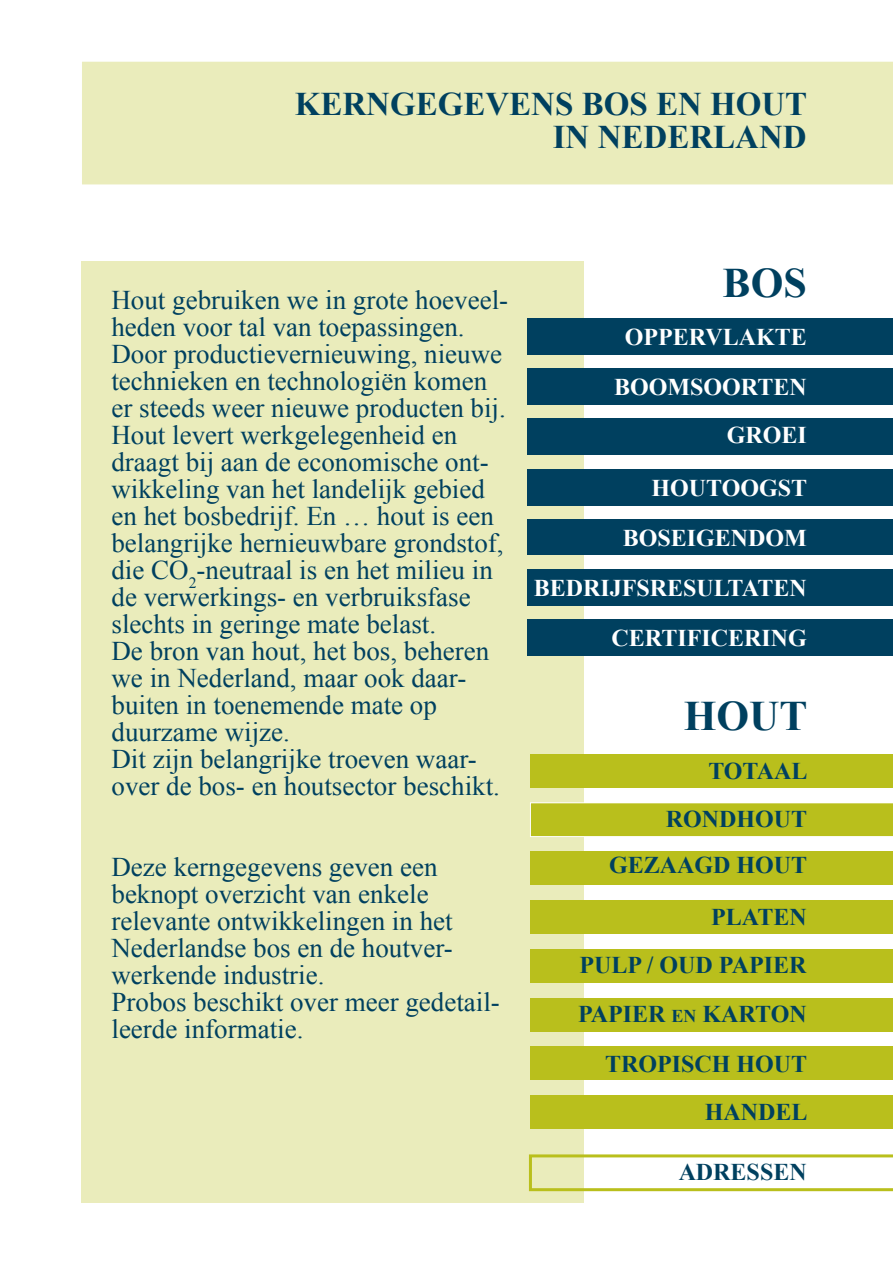
<style>
.page{position:relative;width:893px;height:1263px;background:#fff}
.page>*{position:absolute;margin:0;border:0;box-sizing:border-box;transform-origin:0 0}
.t1{font:700 42px "Times New Roman";color:#00405f}
.t2{font:700 33px/33px "Times New Roman";color:#00405f;text-align:right}
.t3{font:27px/27px "Times New Roman";color:#00405f}
.t4{font:700 24px/47.1px "Times New Roman";color:#00405f;text-align:right}
.t5{font:700 24px "Times New Roman";color:#fff}
.s1{font-size:18px}
</style>
<div class="page">
<div style="left:82px;top:261px;width:502px;height:942px;background:#eaecbb"></div>
<div style="left:82px;top:61px;width:811px;height:124px;background:#eaecbb"></div>
<div style="left:527px;top:569px;width:366px;height:36px;background:#00405f"></div>
<div style="left:527px;top:519px;width:366px;height:36px;background:#00405f"></div>
<div style="left:527px;top:469px;width:366px;height:36px;background:#00405f"></div>
<div style="left:527px;top:419px;width:366px;height:36px;background:#00405f"></div>
<div style="left:527px;top:369px;width:366px;height:36px;background:#00405f"></div>
<div style="left:527px;top:318px;width:366px;height:36px;background:#00405f"></div>
<div style="left:530px;top:1046px;width:363px;height:34px;background:#b9bf1c"></div>
<div style="left:530px;top:1095px;width:363px;height:34px;background:#b9bf1c"></div>
<div style="left:530px;top:998px;width:363px;height:33px;background:#b9bf1c"></div>
<div style="left:530px;top:949px;width:363px;height:34px;background:#b9bf1c"></div>
<div style="left:530px;top:900px;width:363px;height:34px;background:#b9bf1c"></div>
<div style="left:530px;top:851px;width:363px;height:34px;background:#b9bf1c"></div>
<div style="left:530px;top:803px;width:363px;height:33px;background:#b9bf1c"></div>
<div style="left:530px;top:754px;width:363px;height:34px;background:#b9bf1c"></div>
<svg style="left:529px;top:1154px;width:364px;height:37px"></svg>
<div style="left:527px;top:619px;width:366px;height:36px;background:#00405f"></div>
<p class="t2" style="left:295px;top:87px;width:514px">KERNGEGEVENS BOS EN HOUT<br>IN NEDERLAND</p>
<p class="t3" style="left:111px;top:286px;width:398px">Hout gebruiken we in grote hoeveel&shy;heden voor tal van toepassingen.<br>Door productievernieuwing, nieuwe technieken en technologiën komen er steeds weer nieuwe producten bij.<br>Hout levert werkgelegenheid en draagt bij aan de economische ont&shy;wikkeling van het landelijk gebied en het bosbedrijf. En … hout is een belangrijke hernieuwbare grondstof, die CO<sub>2</sub>-neutraal is en het milieu in de verwerkings- en verbruiksfase slechts in geringe mate belast.<br>De bron van hout, het bos, beheren we in Nederland, maar ook daar&shy;buiten in toenemende mate op duurzame wijze.<br>Dit zijn belangrijke troeven waar&shy;over de bos- en houtsector beschikt.</p>
<p class="t3" style="left:111px;top:853px;width:390px">Deze kerngegevens geven een beknopt overzicht van enkele relevante ontwikkelingen in het<br>Nederlandse bos en de houtver&shy;werkende industrie.<br>Probos beschikt over meer gedetail&shy;leerde informatie.</p>
<h1 class="t1" style="left:723px;top:254px;width:86px">BOS</h1>
<p class="t5" style="left:625px;top:321px;width:183px">OPPERVLAKTE</p>
<p class="t5" style="left:614px;top:371px;width:194px">BOOMSOORTEN</p>
<p class="t5" style="left:727px;top:419px;width:82px">GROEI</p>
<p class="t5" style="left:651px;top:471px;width:157px">HOUTOOGST</p>
<p class="t5" style="left:623px;top:521px;width:186px">BOSEIGENDOM</p>
<p class="t5" style="left:534px;top:571px;width:274px">BEDRIJFSRESULTATEN</p>
<p class="t5" style="left:611px;top:622px;width:197px">CERTIFICERING</p>
<h1 class="t1" style="left:684px;top:687px;width:125px">HOUT</h1>
<p class="t4" style="left:708px;top:746px;width:101px">TOTAAL</p>
<p class="t4" style="left:666px;top:795px;width:143px">RONDHOUT</p>
<p class="t4" style="left:609px;top:841px;width:200px">GEZAAGD HOUT</p>
<p class="t4" style="left:711px;top:892px;width:97px">PLATEN</p>
<p class="t4" style="left:580px;top:941px;width:228px">PULP / OUD PAPIER</p>
<p class="t4" style="left:578px;top:990px;width:230px">PAPIER <span class="s1">EN</span> KARTON</p>
<p class="t4" style="left:605px;top:1040px;width:204px">TROPISCH HOUT<br>HANDEL</p>
<p class="t4" style="left:679px;top:1148px;width:130px">ADRESSEN</p>
</div>
